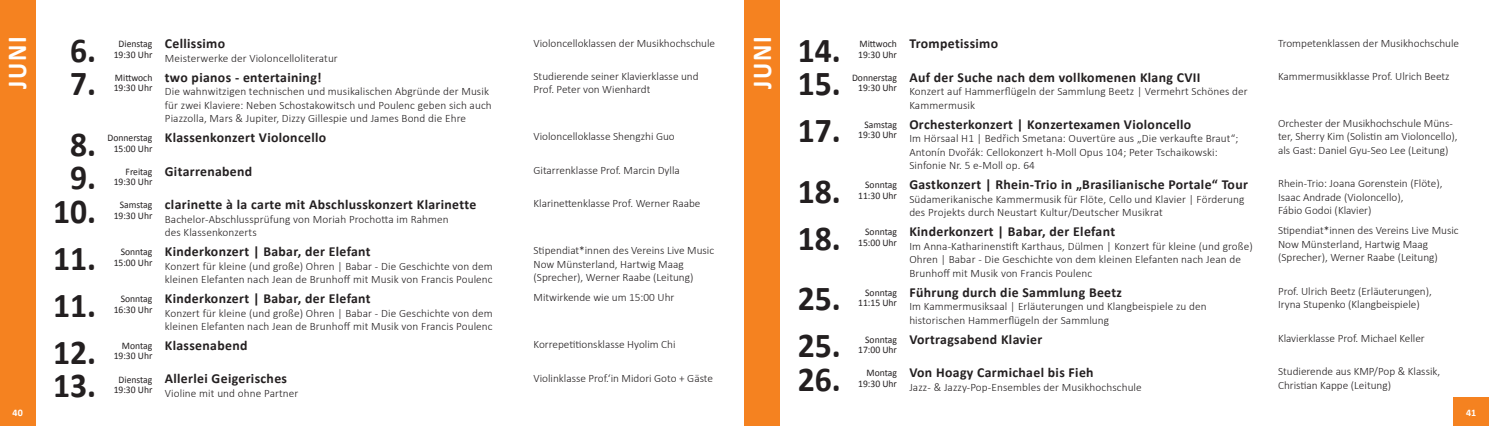
<style>
.page{position:relative;width:1489px;height:426px;background:#fff}
.page>*{position:absolute;margin:0;border:0;box-sizing:border-box;transform-origin:0 0}
.t1{font:700 35px "Calibri";color:#231f20;scale:.96 1}
.t2{font:700 27.5px "Calibri";letter-spacing:.08em;color:#fff;scale:.9 1}
.t3{font:700 13.75px "Calibri";letter-spacing:.025em;color:#231f20}
.t4{font:300 11.25px/13.5px "Calibri";letter-spacing:.005em;color:#231f20}
.t5{font:10px/10.4px "Calibri";color:#231f20;text-align:right;scale:.96 1}
.t6{font:700 10px "Calibri";color:#fff}
</style>
<div class="page">
<div style="left:0;top:0;width:35px;height:425px;background:#f58220"></div>
<div style="left:1453px;top:397px;width:35px;height:28px;background:#f58220"></div>
<div style="left:744px;top:0;width:36px;height:425px;background:#f58220"></div>
<h2 class="t2" style="left:0;top:89px;width:61px;rotate:-90deg">JUNI</h2>
<h1 class="t1" style="left:70px;top:28px;width:29px">6.</h1>
<p class="t5" style="left:114px;top:39px;width:42px;text-align:center">Dienstag<br>19:30 Uhr</p>
<p class="t3" style="left:165px;top:35px;width:62px">Cellissimo</p>
<p class="t4" style="left:165px;top:51px;width:174px">Meisterwerke der Violoncelloliteratur</p>
<p class="t4" style="left:533px;top:35px;width:183px">Violoncelloklassen der Musikhochschule</p>
<h1 class="t1" style="left:70px;top:61px;width:29px">7.</h1>
<p class="t5" style="left:114px;top:72px;width:42px;text-align:left">Mittwoch<br>19:30 Uhr</p>
<p class="t3" style="left:165px;top:68px;width:158px">two pianos - entertaining!</p>
<p class="t4" style="left:165px;top:84px;width:328px">Die wahnwitzigen technischen und musikalischen Abgründe der Musik für zwei Klaviere: Neben Schostakowitsch und Poulenc geben sich auch<br>Piazzolla, Mars &amp; Jupiter, Dizzy Gillespie und James Bond die Ehre</p>
<p class="t4" style="left:533px;top:69px;width:167px">Studierende seiner Klavierklasse und</p>
<p class="t4" style="left:533px;top:82px;width:118px">Prof. Peter von Wienhardt</p>
<h1 class="t1" style="left:70px;top:121px;width:29px">8.</h1>
<p class="t5" style="left:107px;top:133px;width:48px">Donnerstag<br>15:00 Uhr</p>
<p class="t3" style="left:165px;top:129px;width:163px">Klassenkonzert Violoncello</p>
<p class="t4" style="left:533px;top:129px;width:143px">Violoncelloklasse Shengzhi Guo</p>
<h1 class="t1" style="left:70px;top:155px;width:29px">9.</h1>
<p class="t5" style="left:114px;top:166px;width:42px">Freitag<br>19:30 Uhr</p>
<p class="t3" style="left:165px;top:162px;width:89px">Gitarrenabend</p>
<p class="t4" style="left:533px;top:163px;width:148px">Gitarrenklasse Prof. Marcin Dylla</p>
<h1 class="t1" style="left:53px;top:188px;width:46px">10.</h1>
<p class="t5" style="left:114px;top:199px;width:42px">Samstag<br>19:30 Uhr</p>
<p class="t3" style="left:165px;top:195px;width:313px">clarinette à la carte mit Abschlusskonzert Klarinette</p>
<p class="t4" style="left:165px;top:211px;width:285px">Bachelor-Abschlussprüfung von Moriah Prochotta im Rahmen des Klassenkonzerts</p>
<p class="t4" style="left:533px;top:196px;width:168px">Klarinettenklasse Prof. Werner Raabe</p>
<h1 class="t1" style="left:53px;top:235px;width:46px">11.</h1>
<p class="t5" style="left:114px;top:246px;width:42px">Sonntag<br>15:00 Uhr</p>
<p class="t3" style="left:165px;top:242px;width:207px">Kinderkonzert | Babar, der Elefant</p>
<p class="t4" style="left:165px;top:258px;width:329px">Konzert für kleine (und große) Ohren | Babar - Die Geschichte von dem kleinen Elefanten nach Jean de Brunhoff mit Musik von Francis Poulenc</p>
<p class="t4" style="left:533px;top:243px;width:182px">Stipendiat*innen des Vereins Live Music<br>Now Münsterland, Hartwig Maag (Sprecher), Werner Raabe (Leitung)</p>
<h1 class="t1" style="left:53px;top:282px;width:46px">11.</h1>
<p class="t5" style="left:114px;top:293px;width:42px">Sonntag<br>16:30 Uhr</p>
<p class="t3" style="left:165px;top:289px;width:207px">Kinderkonzert | Babar, der Elefant</p>
<p class="t4" style="left:165px;top:305px;width:329px">Konzert für kleine (und große) Ohren | Babar - Die Geschichte von dem kleinen Elefanten nach Jean de Brunhoff mit Musik von Francis Poulenc</p>
<p class="t4" style="left:533px;top:290px;width:142px">Mitwirkende wie um 15:00 Uhr</p>
<h1 class="t1" style="left:53px;top:329px;width:46px">12.</h1>
<p class="t5" style="left:114px;top:340px;width:42px">Montag<br>19:30 Uhr</p>
<p class="t3" style="left:165px;top:336px;width:84px">Klassenabend</p>
<p class="t4" style="left:533px;top:337px;width:144px">Korrepetitionsklasse Hyolim Chi</p>
<h1 class="t1" style="left:53px;top:362px;width:46px">13.</h1>
<p class="t5" style="left:114px;top:373px;width:42px;text-align:center">Dienstag<br>19:30 Uhr</p>
<p class="t3" style="left:165px;top:369px;width:124px">Allerlei Geigerisches</p>
<p class="t4" style="left:165px;top:385px;width:135px">Violine mit und ohne Partner</p>
<p class="t4" style="left:533px;top:370px;width:181px">Violinklasse Prof.‘in Midori Goto + Gäste</p>
<h2 class="t2" style="left:744px;top:89px;width:61px;rotate:-90deg">JUNI</h2>
<h1 class="t1" style="left:797px;top:28px;width:46px">14.</h1>
<p class="t5" style="left:858px;top:39px;width:42px;text-align:left">Mittwoch<br>19:30 Uhr</p>
<p class="t3" style="left:909px;top:35px;width:90px">Trompetissimo</p>
<p class="t4" style="left:1277px;top:35px;width:183px">Trompetenklassen der Musikhochschule</p>
<h1 class="t1" style="left:797px;top:61px;width:46px">15.</h1>
<p class="t5" style="left:852px;top:72px;width:48px">Donnerstag<br>19:30 Uhr</p>
<p class="t3" style="left:909px;top:68px;width:293px">Auf der Suche nach dem vollkomenen Klang CVII</p>
<p class="t4" style="left:909px;top:84px;width:340px">Konzert auf Hammerflügeln der Sammlung Beetz | Vermehrt Schönes der<br>Kammermusik</p>
<p class="t4" style="left:1277px;top:69px;width:173px">Kammermusikklasse Prof. Ulrich Beetz</p>
<h1 class="t1" style="left:797px;top:108px;width:46px">17.</h1>
<p class="t5" style="left:858px;top:119px;width:42px">Samstag<br>19:30 Uhr</p>
<p class="t3" style="left:909px;top:115px;width:283px">Orchesterkonzert | Konzertexamen Violoncello</p>
<p class="t4" style="left:909px;top:131px;width:330px">Im Hörsaal H1 | Bedřich Smetana: Ouvertüre aus „Die verkaufte Braut“;<br>Antonín Dvořák: Cellokonzert h-Moll Opus 104; Peter Tschaikowski:<br>Sinfonie Nr. 5 e-Moll op. 64</p>
<p class="t4" style="left:1277px;top:116px;width:181px">Orchester der Musikhochschule Müns&shy;ter, Sherry Kim (Solistin am Violoncello), als Gast: Daniel Gyu-Seo Lee (Leitung)</p>
<h1 class="t1" style="left:797px;top:168px;width:46px">18.</h1>
<p class="t5" style="left:858px;top:179px;width:42px">Sonntag<br>11:30 Uhr</p>
<p class="t3" style="left:909px;top:176px;width:340px">Gastkonzert | Rhein-Trio in „Brasilianische Portale“ Tour</p>
<p class="t4" style="left:909px;top:191px;width:336px">Südamerikanische Kammermusik für Flöte, Cello und Klavier | Förderung des Projekts durch Neustart Kultur/Deutscher Musikrat</p>
<p class="t4" style="left:1277px;top:176px;width:166px">Rhein-Trio: Joana Gorenstein (Flöte),<br>Isaac Andrade (Violoncello),<br>Fábio Godoi (Klavier)</p>
<h1 class="t1" style="left:797px;top:215px;width:46px">18.</h1>
<p class="t5" style="left:858px;top:226px;width:42px">Sonntag<br>15:00 Uhr</p>
<p class="t3" style="left:909px;top:222px;width:207px">Kinderkonzert | Babar, der Elefant</p>
<p class="t4" style="left:909px;top:238px;width:345px">Im Anna-Katharinenstift Karthaus, Dülmen | Konzert für kleine (und große)<br>Ohren | Babar - Die Geschichte von dem kleinen Elefanten nach Jean de<br>Brunhoff mit Musik von Francis Poulenc</p>
<p class="t4" style="left:1277px;top:223px;width:182px">Stipendiat*innen des Vereins Live Music<br>Now Münsterland, Hartwig Maag (Sprecher), Werner Raabe (Leitung)</p>
<h1 class="t1" style="left:797px;top:276px;width:46px">25.</h1>
<p class="t5" style="left:858px;top:287px;width:42px">Sonntag<br>11:15 Uhr</p>
<p class="t3" style="left:909px;top:283px;width:214px">Führung durch die Sammlung Beetz</p>
<p class="t4" style="left:909px;top:299px;width:299px">Im Kammermusiksaal | Erläuterungen und Klangbeispiele zu den historischen Hammerflügeln der Sammlung</p>
<p class="t4" style="left:1277px;top:283px;width:155px">Prof. Ulrich Beetz (Erläuterungen),</p>
<p class="t4" style="left:1277px;top:297px;width:143px">Iryna Stupenko (Klangbeispiele)</p>
<h1 class="t1" style="left:797px;top:322px;width:46px">25.</h1>
<p class="t5" style="left:858px;top:334px;width:42px">Sonntag<br>17:00 Uhr</p>
<p class="t3" style="left:909px;top:330px;width:134px">Vortragsabend Klavier</p>
<p class="t4" style="left:1277px;top:330px;width:148px">Klavierklasse Prof. Michael Keller</p>
<h1 class="t1" style="left:797px;top:356px;width:46px">26.</h1>
<p class="t5" style="left:858px;top:367px;width:42px">Montag<br>19:30 Uhr</p>
<p class="t3" style="left:909px;top:363px;width:186px">Von Hoagy Carmichael bis Fieh</p>
<p class="t4" style="left:909px;top:379px;width:234px">Jazz- &amp; Jazzy-Pop-Ensembles der Musikhochschule</p>
<p class="t4" style="left:1277px;top:364px;width:164px">Studierende aus KMP/Pop &amp; Klassik,</p>
<p class="t4" style="left:1277px;top:377px;width:114px">Christian Kappe (Leitung)</p>
<p class="t6" style="left:13px;top:406px;width:12px">40</p>
<p class="t6" style="left:1465px;top:406px;width:12px">41</p>
</div>
